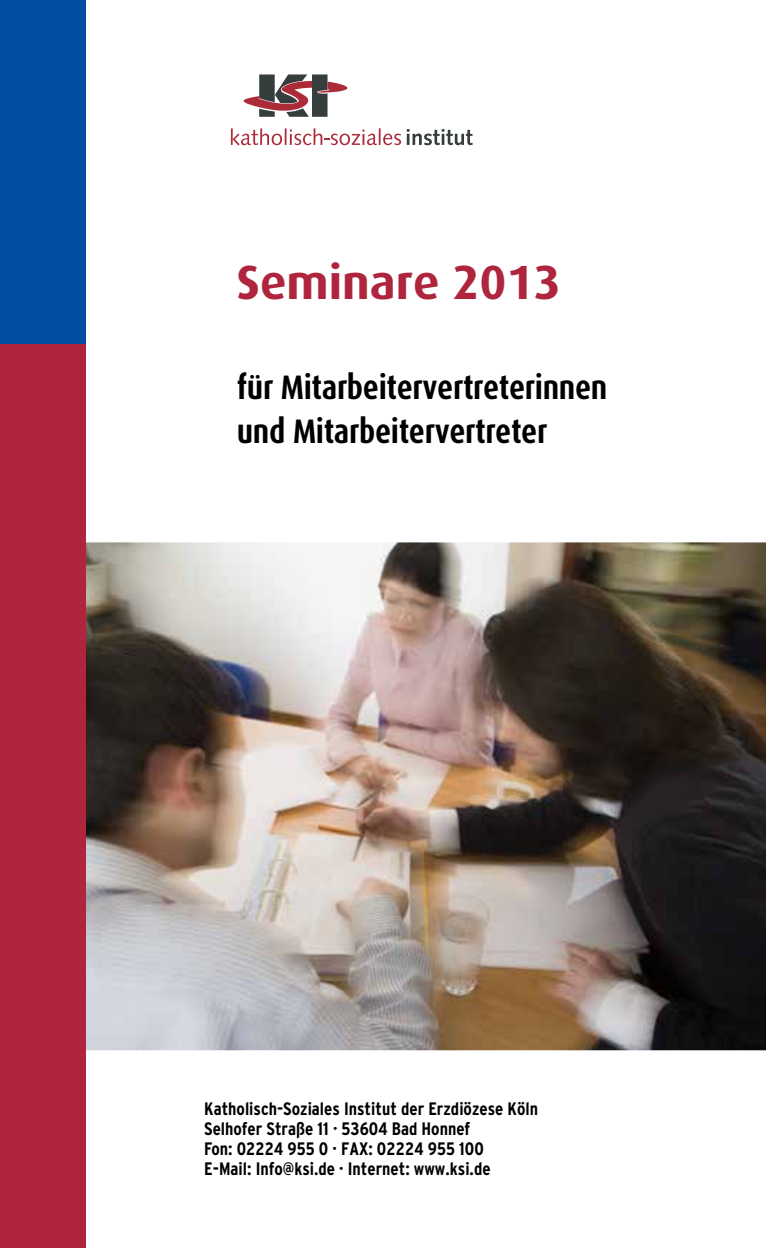
<style>
.page{position:relative;width:766px;height:1248px;background:#fff}
.page>*{position:absolute;margin:0;border:0;box-sizing:border-box;transform-origin:0 0}
.t1{font:700 48px "Dax";color:#ae253d}
.t2{font:700 34px/44px "Dax Condensed";letter-spacing:-.01em;color:#000}
.t3{font:700 condensed 18px/20px "Interstate Plus";color:#000}
</style>
<div class="page">
<div style="left:0;top:0;width:85px;height:391px;background:#034ea2"></div>
<img style="left:85px;top:540px;width:680px;height:512px">
<div style="left:0;top:345px;width:85px;height:902px;background:#ae253d"></div>
<svg style="left:231px;top:128px;width:242px;height:17px"></svg>
<svg style="left:243px;top:74px;width:104px;height:43px"></svg>
<h1 class="t1" style="left:237px;top:255px;width:325px">Seminare 2013</h1>
<h2 class="t2" style="left:237px;top:365px;width:372px">für Mitarbeitervertreterinnen und Mitarbeitervertreter</h2>
<p class="t3" style="left:204px;top:1098px;width:335px">Katholisch-Soziales Institut der Erzdiözese Köln Selhofer Straße 11 · 53604 Bad Honnef<br>Fon: 02224 955 0 · Fax: 02224 955 100<br>E-Mail: Info@ksi.de · Internet: www.ksi.de</p>
</div>
